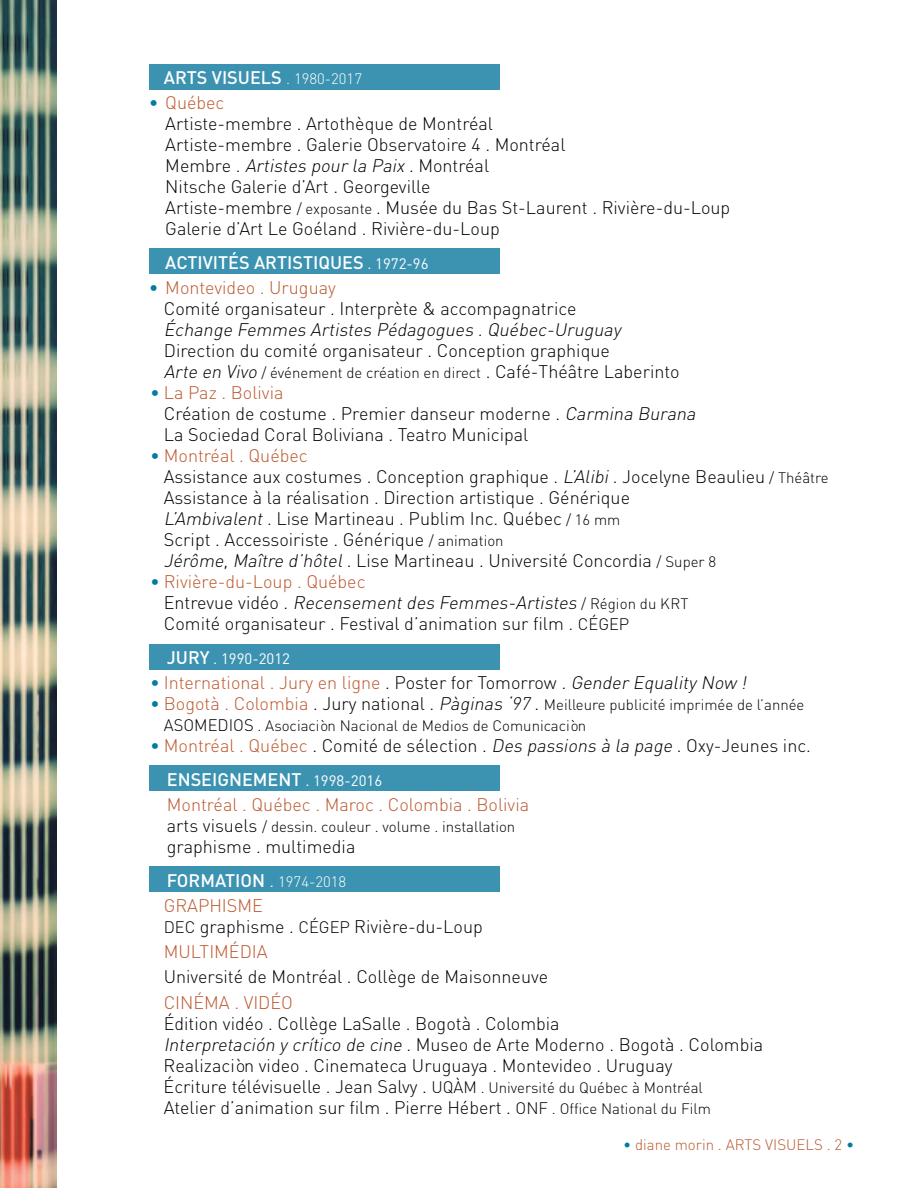
<style>
.page{position:relative;width:918px;height:1188px;background:#fff}
.page>*{position:absolute;margin:0;border:0;box-sizing:border-box;transform-origin:0 0}
.t1{font:300 18px/21px "DIN";color:#000}
.t2{font:300 18px "DIN";color:#bb572e}
.t3{font:500 18px "DIN";color:#fff}
.t4{font:italic 300 18px "DIN";color:#000}
.t5{font:300 15px/21px "DIN";color:#000}
.t6{font:300 15px "DIN";color:#bb572e}
.t7{font:15px "DIN";color:#fff}
.s1{font-weight:300;font-size:15px}
.s2{color:#007d9f}
.s3{color:#bb572e}
.s4{font-style:italic}
.s5{font-size:15px}
.s6{font-weight:400;font-size:15px}
.s7{font-style:italic;font-size:18px}
.s8{font-size:18px}
.s9{font-size:16.5px}
.s10{font-weight:500;font-size:18px}
.s11{color:#000}
.s12{font-style:italic;color:#000}
.s13{font-size:18px;color:#007d9f}
.s14{font-size:18px;color:#bb572e}
.s15{font-weight:500;color:#fff}
.s16{font-weight:400;font-size:15px;color:#fff}
.s17{font-size:15px;color:#fff}
</style>
<div class="page">
<div style="left:149px;top:765px;width:351px;height:25px;background:#3c93b1"></div>
<div style="left:149px;top:866px;width:351px;height:26px;background:#3c93b1"></div>
<div style="left:149px;top:64px;width:351px;height:25px;background:#3c93b1"></div>
<div style="left:149px;top:249px;width:351px;height:25px;background:#3c93b1"></div>
<div style="left:149px;top:644px;width:351px;height:26px;background:#3c93b1"></div>
<img style="left:0;top:0;width:57px;height:1188px">
<p class="t3" style="left:164px;top:66px;width:200px">ARTS VISUELS <span class="s1">. 1980-2017</span></p>
<p class="t1" style="left:165px;top:92px;width:567px;text-indent:-17px"><span class="s2">•</span> <span class="s3">Québec<br></span>Artiste-membre . Artothèque de Montréal<br>Artiste-membre . Galerie Observatoire 4 . Montréal<br>M e m b re . <span class="s4">Artistes pour la Paix</span> . M o n t ré a l<br>Nitsche Galerie d’Art . Georgeville<br>Artiste-membre <span class="s5">/ exposante</span> . Musée du Bas St-Laurent . Rivière-du-Loup Galerie d’Art Le Goéland . Rivière-du-Loup</p>
<p class="t3" style="left:165px;top:251px;width:265px">ACTIVITÉS ARTISTIQUES <span class="s6">. 1972-96</span></p>
<p class="t1" style="left:164px;top:277px;width:414px;text-indent:-15px"><span class="s2">•</span> <span class="s3">Montevideo . Uruguay<br></span>Comité organisateur . Interprète &amp; accompagnatrice</p>
<p class="t4" style="left:164px;top:318px;width:462px">Échange Femmes Artistes Pédagogues .Québec-Uruguay</p>
<p class="t1" style="left:164px;top:340px;width:448px">Direction du comité organisateur . Conception graphique</p>
<p class="t5" style="left:164px;top:362px;width:517px"><span class="s7">Arte en Vivo</span>/ événement de création en direct <span class="s8">. Café-Théâtre Laberinto</span></p>
<p class="t1" style="left:164px;top:382px;width:537px;text-indent:-14px"><span class="s2">•</span> <span class="s3">La Paz . Bolivia<br></span>Création de costume . Premier danseur moderne . <span class="s4">Carmina Burana<br></span>La Sociedad Coral Boliviana . Teatro Municipal</p>
<p class="t1" style="left:164px;top:445px;width:666px;text-indent:-14px"><span class="s2">•</span> <span class="s3">Montréal . Québec<br></span>Assistance aux costumes . Conception graphique . <span class="s4">L’Alibi</span>. Jocelyne Beaulieu <span class="s5">/ Théâtre </span>Assistance à la réalisation . Direction artistique . Générique<br><span class="s4">L’Ambivalent</span>. Lise Martineau . Publim Inc. Québec <span class="s5">/ 16 mm<br></span>Script . Accessoiriste . Générique <span class="s5">/ animation<br></span><span class="s4">Jérôme,Maître d’hôtel</span>. Lise Martineau . Université Concordia <span class="s5">/ Super 8</span></p>
<p class="t1" style="left:164px;top:571px;width:526px;text-indent:-14px"><span class="s2">•</span> <span class="s3">Rivière-du-Loup . Québec<br></span>E n t revu e vi d é o . <span class="s4">Recensementdes Femmes-Artistes</span> <span class="s5">/ R é g i o n d u K R T<br></span>Comité organisateur . Festival d’animation sur film . <span class="s9">CÉGEP</span></p>
<p class="t7" style="left:167px;top:649px;width:125px"><span class="s10">JURY</span> . 1990-2012</p>
<p class="t2" style="left:150px;top:671px;width:601px"><span class="s2">•</span> International . Jury en ligne <span class="s11">. Poster for Tomorrow</span> <span class="s12">.Gender Equality Now !</span></p>
<p class="t5" style="left:164px;top:694px;width:642px;text-indent:-14px"><span class="s13">•</span> <span class="s14">Bogotà . Colombia</span> <span class="s8">. Jury national .</span> <span class="s7">Pàginas ‘97</span> <span class="s8">.</span> Meilleure publicité imprimée de l’année<br><span class="s9">ASOMEDIOS</span> . Asociaciòn Nacional de Medios de Comunicaciòn</p>
<p class="t1" style="left:167px;top:728px;width:646px;line-height:33.8px;text-indent:-17px"><span class="s2">•</span> <span class="s3">Montréal . Québec</span> . Comité de sélection . <span class="s4">Des passions à la page</span> . Oxy-Jeunes inc.<br><span class="s15">ENSEIGNEMENT</span> <span class="s16">. 1998-2016</span></p>
<p class="t2" style="left:167px;top:793px;width:364px">Montréal . Québec . Maroc . Colombia . Bolivia</p>
<p class="t5" style="left:167px;top:816px;width:350px"><span class="s8">arts visuels</span> / dessin. couleur . volume . installation</p>
<p class="t1" style="left:167px;top:829px;width:190px;line-height:33.8px">graphisme . multimedia<br><span class="s15">FORMATION</span> <span class="s16">.</span> <span class="s17">1974-2018</span></p>
<p class="t1" style="left:164px;top:895px;width:321px"><span class="s3">GRAPHISME<br></span><span class="s9">DEC</span> graphisme . <span class="s9">CÉGEP</span> Rivière-du-Loup</p>
<p class="t2" style="left:164px;top:941px;width:106px">MULTIMÉDIA</p>
<p class="t1" style="left:164px;top:966px;width:386px">Université de Montréal . Collège de Maisonneuve</p>
<p class="t2" style="left:164px;top:991px;width:131px">CINÉMA . VIDÉO</p>
<p class="t1" style="left:164px;top:1013px;width:601px">Édition vidéo . Collège LaSalle . Bogotà . Colombia<br><span class="s4">Interpretación y crítico de cine</span> . Museo de Arte Moderno . Bogotà . Colombia Realizaciòn video . Cinemateca Uruguaya . Montevideo . Uruguay<br>Écriture télévisuelle . Jean Salvy . <span class="s9">UQÀM</span> <span class="s5">. Université du Québec à Montréal<br></span>Atelier d’animation sur film . Pierre Hébert . <span class="s9">ONF</span> <span class="s5">. Office National du Film</span></p>
<p class="t6" style="left:623px;top:1135px;width:233px"><span class="s2">•</span> diane morin . ARTS VISUELS . 2 <span class="s2">•</span></p>
</div>
